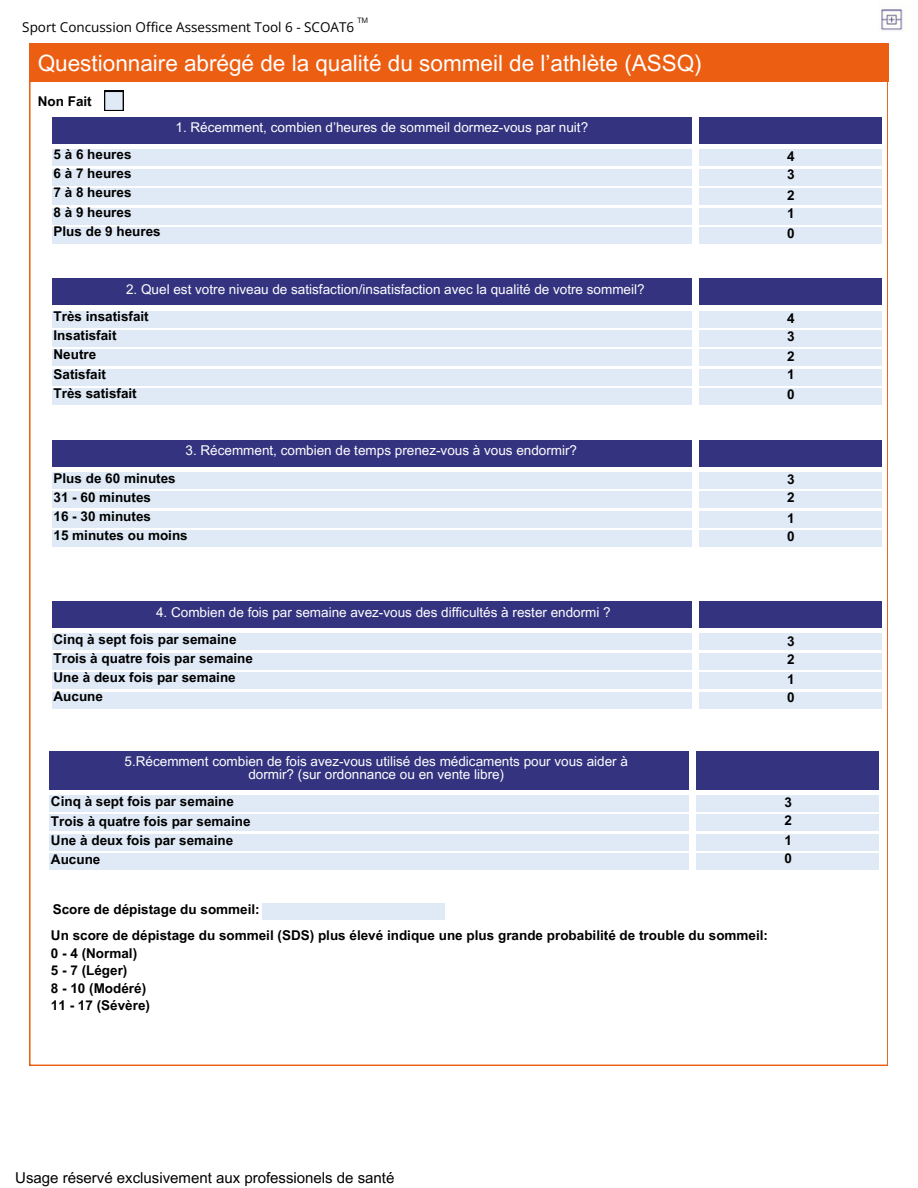
<style>
.page{position:relative;width:918px;height:1188px;background:#fff}
.page>*{position:absolute;margin:0;border:0;box-sizing:border-box;transform-origin:0 0}
.t1{font:22.5px "Arial MT Pro";color:#fff}
.t2{font:15px "Arial MT Pro";color:#000}
.t3{font:700 13.5px/19.2px "Arial MT Pro";color:#000}
.t4{font:13.5px/12.3px "Arial MT Pro";color:#fff;text-align:center}
.t5{font:13.5px "Open Sans";color:#000}
.t6{font:7.5px "Open Sans";color:#000}
</style>
<div class="page">
<div style="left:29px;top:43px;width:860px;height:38px;background:#ec5e12"></div>
<div style="left:104px;top:91px;width:19px;height:20px;background:#e0eaf6"></div>
<div style="left:103px;top:90px;width:22px;height:22px;border:2px solid #000"></div>
<div style="left:52px;top:117px;width:640px;height:27px;background:#343380"></div>
<div style="left:699px;top:117px;width:183px;height:27px;background:#343380"></div>
<div style="left:699px;top:149px;width:183px;height:17px;background:#e0eaf6"></div>
<div style="left:52px;top:149px;width:640px;height:17px;background:#e0eaf6"></div>
<div style="left:699px;top:169px;width:183px;height:17px;background:#e0eaf6"></div>
<div style="left:52px;top:169px;width:640px;height:17px;background:#e0eaf6"></div>
<div style="left:699px;top:188px;width:183px;height:17px;background:#e0eaf6"></div>
<div style="left:52px;top:188px;width:640px;height:17px;background:#e0eaf6"></div>
<div style="left:699px;top:227px;width:183px;height:17px;background:#e0eaf6"></div>
<div style="left:52px;top:227px;width:640px;height:17px;background:#e0eaf6"></div>
<div style="left:699px;top:208px;width:183px;height:16px;background:#e0eaf6"></div>
<div style="left:52px;top:208px;width:640px;height:16px;background:#e0eaf6"></div>
<div style="left:52px;top:278px;width:640px;height:27px;background:#343380"></div>
<div style="left:699px;top:278px;width:183px;height:27px;background:#343380"></div>
<div style="left:699px;top:311px;width:183px;height:16px;background:#e0eaf6"></div>
<div style="left:52px;top:311px;width:640px;height:16px;background:#e0eaf6"></div>
<div style="left:699px;top:330px;width:183px;height:17px;background:#e0eaf6"></div>
<div style="left:52px;top:330px;width:640px;height:17px;background:#e0eaf6"></div>
<div style="left:699px;top:350px;width:183px;height:16px;background:#e0eaf6"></div>
<div style="left:52px;top:350px;width:640px;height:16px;background:#e0eaf6"></div>
<div style="left:699px;top:388px;width:183px;height:17px;background:#e0eaf6"></div>
<div style="left:52px;top:388px;width:640px;height:17px;background:#e0eaf6"></div>
<div style="left:699px;top:369px;width:183px;height:17px;background:#e0eaf6"></div>
<div style="left:52px;top:369px;width:640px;height:17px;background:#e0eaf6"></div>
<div style="left:52px;top:440px;width:640px;height:27px;background:#343380"></div>
<div style="left:699px;top:440px;width:183px;height:27px;background:#343380"></div>
<div style="left:699px;top:472px;width:183px;height:17px;background:#e0eaf6"></div>
<div style="left:52px;top:472px;width:640px;height:17px;background:#e0eaf6"></div>
<div style="left:699px;top:491px;width:183px;height:17px;background:#e0eaf6"></div>
<div style="left:52px;top:491px;width:640px;height:17px;background:#e0eaf6"></div>
<div style="left:699px;top:511px;width:183px;height:17px;background:#e0eaf6"></div>
<div style="left:52px;top:511px;width:640px;height:17px;background:#e0eaf6"></div>
<div style="left:699px;top:530px;width:183px;height:17px;background:#e0eaf6"></div>
<div style="left:52px;top:530px;width:640px;height:17px;background:#e0eaf6"></div>
<div style="left:52px;top:601px;width:640px;height:27px;background:#343380"></div>
<div style="left:699px;top:601px;width:183px;height:27px;background:#343380"></div>
<div style="left:699px;top:633px;width:183px;height:17px;background:#e0eaf6"></div>
<div style="left:52px;top:633px;width:640px;height:17px;background:#e0eaf6"></div>
<div style="left:699px;top:653px;width:183px;height:17px;background:#e0eaf6"></div>
<div style="left:52px;top:653px;width:640px;height:17px;background:#e0eaf6"></div>
<div style="left:699px;top:672px;width:183px;height:17px;background:#e0eaf6"></div>
<div style="left:52px;top:672px;width:640px;height:17px;background:#e0eaf6"></div>
<div style="left:699px;top:692px;width:183px;height:17px;background:#e0eaf6"></div>
<div style="left:52px;top:692px;width:640px;height:17px;background:#e0eaf6"></div>
<div style="left:49px;top:751px;width:640px;height:39px;background:#343380"></div>
<div style="left:697px;top:751px;width:182px;height:39px;background:#343380"></div>
<div style="left:697px;top:795px;width:182px;height:17px;background:#e0eaf6"></div>
<div style="left:49px;top:795px;width:640px;height:17px;background:#e0eaf6"></div>
<div style="left:697px;top:814px;width:182px;height:17px;background:#e0eaf6"></div>
<div style="left:49px;top:814px;width:640px;height:17px;background:#e0eaf6"></div>
<div style="left:697px;top:834px;width:182px;height:17px;background:#e0eaf6"></div>
<div style="left:49px;top:834px;width:640px;height:17px;background:#e0eaf6"></div>
<div style="left:697px;top:853px;width:182px;height:17px;background:#e0eaf6"></div>
<div style="left:49px;top:853px;width:640px;height:17px;background:#e0eaf6"></div>
<div style="left:262px;top:903px;width:182px;height:17px;background:#e0eaf6"></div>
<img style="left:881px;top:9px;width:22px;height:22px">
<h3 class="t6" style="left:357px;top:15px;width:12px">TM</h3>
<h2 class="t5" style="left:22px;top:17px;width:333px">Sport Concussion Office Assessment Tool 6 - SCOAT6</h2>
<h3 class="t1" style="left:38px;top:54px;width:666px">Questionnaire abrégé de la qualité du sommeil de l’athlète (ASSQ)</h3>
<h3 class="t3" style="left:38px;top:93px;width:56px">Non Fait</h3>
<p class="t3" style="left:54px;top:146px;width:80px;text-align:justify">5 à 6 heures 6 à 7 heures 7 à 8 heures</p>
<h1 class="t3" style="left:54px;top:204px;width:109px">8 à 9 heures<br>Plus de 9 heures</h1>
<h2 class="t4" style="left:176px;top:123px;width:414px">1. Récemment, combien d’heures de sommeil dormez-vous par nuit?</h2>
<h2 class="t4" style="left:126px;top:285px;width:520px">2. Quel est votre niveau de satisfaction/insatisfaction avec la qualité de votre sommeil?</h2>
<h2 class="t3" style="left:54px;top:308px;width:97px">Très insatisfait<br>Insatisfait<br>Neutre<br>Satisfait<br>Très satisfait</h2>
<h3 class="t4" style="left:186px;top:446px;width:393px">3. Récemment, combien de temps prenez-vous à vous endormir?</h3>
<h2 class="t3" style="left:54px;top:470px;width:136px">Plus de 60 minutes<br>31 - 60 minutes<br>16 - 30 minutes<br>15 minutes ou moins</h2>
<h3 class="t4" style="left:156px;top:608px;width:456px">4. Combien de fois par semaine avez-vous des difficultés à rester endormi ?</h3>
<h2 class="t3" style="left:54px;top:631px;width:201px">Cinq à sept fois par semaine<br>Trois à quatre fois par semaine<br>Une à deux fois par semaine<br>Aucune</h2>
<h3 class="t3" style="left:787px;top:149px;width:9px;line-height:18px">4<br>3</h3>
<h3 class="t3" style="left:787px;top:188px;width:9px;line-height:18px">2<br>1</h3>
<h3 class="t3" style="left:787px;top:225px;width:9px">0</h3>
<h2 class="t3" style="left:787px;top:311px;width:9px;line-height:18px">4<br>3</h2>
<h2 class="t3" style="left:787px;top:349px;width:9px;line-height:18px">2<br>1</h2>
<h2 class="t3" style="left:787px;top:387px;width:9px">0</h2>
<h2 class="t3" style="left:787px;top:472px;width:9px;line-height:18px">3<br>2</h2>
<h2 class="t3" style="left:787px;top:510px;width:9px;line-height:18px">1<br>0</h2>
<h2 class="t3" style="left:787px;top:634px;width:9px;line-height:18px">3<br>2</h2>
<h2 class="t3" style="left:787px;top:672px;width:9px;line-height:18px">1<br>0</h2>
<h3 class="t4" style="left:125px;top:757px;width:505px">5.Récemment combien de fois avez-vous utilisé des médicaments pour vous aider à dormir? (sur ordonnance ou en vente libre)</h3>
<h2 class="t3" style="left:51px;top:793px;width:201px">Cinq à sept fois par semaine<br>Trois à quatre fois par semaine<br>Une à deux fois par semaine<br>Aucune</h2>
<h2 class="t3" style="left:785px;top:795px;width:9px;line-height:18px">3<br>2</h2>
<h2 class="t3" style="left:785px;top:833px;width:9px;line-height:18px">1<br>0</h2>
<h2 class="t3" style="left:53px;top:901px;width:209px">Score de dépistage du sommeil:</h2>
<h3 class="t3" style="left:51px;top:928px;width:719px;line-height:17.4px">Un score de dépistage du sommeil (SDS) plus élevé indique une plus grande probabilité de trouble du sommeil:<br>0 - 4 (Normal)<br>5 - 7 (Léger)<br>8 - 10 (Modéré)<br>11 - 17 (Sévère)</h3>
<p class="t2" style="left:15px;top:1173px;width:381px">Usage réservé exclusivement aux professionels de santé</p>
</div>
